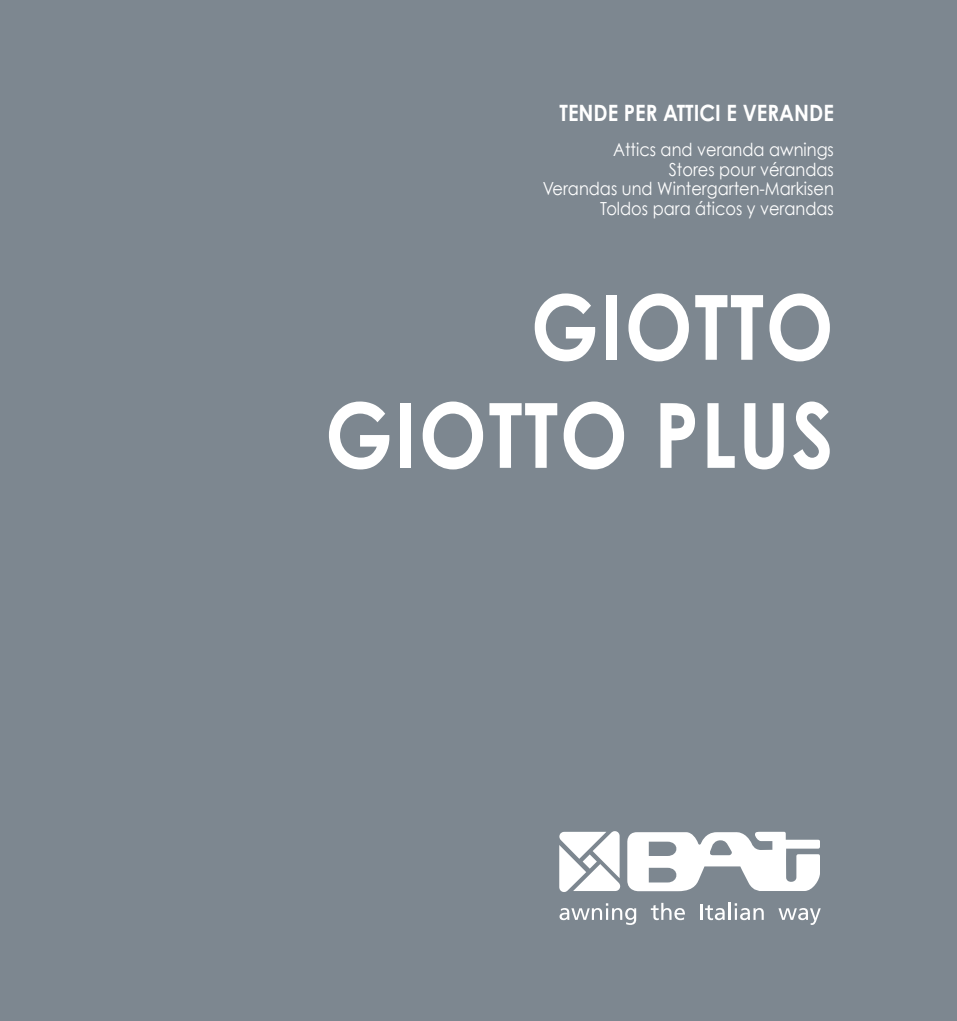
<style>
.page{position:relative;width:957px;height:1021px;background:#fff}
.page>*{position:absolute;margin:0;border:0;box-sizing:border-box;transform-origin:0 0}
.t1{font:700 90px/108px "Century Gothic";letter-spacing:.02em;color:#fff;text-align:right;scale:.9 1}
.t2{font:700 22.5px "Century Gothic";color:#fff;scale:.9 1}
.t3{font:18px/19.5px "Century Gothic";color:#fff;text-align:right;scale:.9 1}
</style>
<div class="page">
<div style="left:0;top:0;width:957px;height:1020px;background:#7d8790"></div>
<svg style="left:559px;top:903px;width:77px;height:21px"></svg>
<svg style="left:651px;top:902px;width:34px;height:18px"></svg>
<hr style="left:700px;top:904px;width:3px;height:15px;background:#fff">
<svg style="left:705px;top:902px;width:59px;height:18px"></svg>
<svg style="left:778px;top:908px;width:43px;height:16px"></svg>
<svg style="left:627px;top:831px;width:193px;height:60px"></svg>
<svg style="left:559px;top:831px;width:61px;height:61px"></svg>
<p class="t2" style="left:559px;top:104px;width:306px">TENDE PER ATTICI E VERANDE</p>
<p class="t3" style="left:543px;top:141px;width:325px">Attics and veranda awnings<br>Stores pour vérandas<br>Verandas und Wintergarten-Markisen<br>Toldos para áticos y verandas</p>
<h1 class="t1" style="left:325px;top:278px;width:567px">GIOTTO<br>GIOTTO PLUS</h1>
</div>
